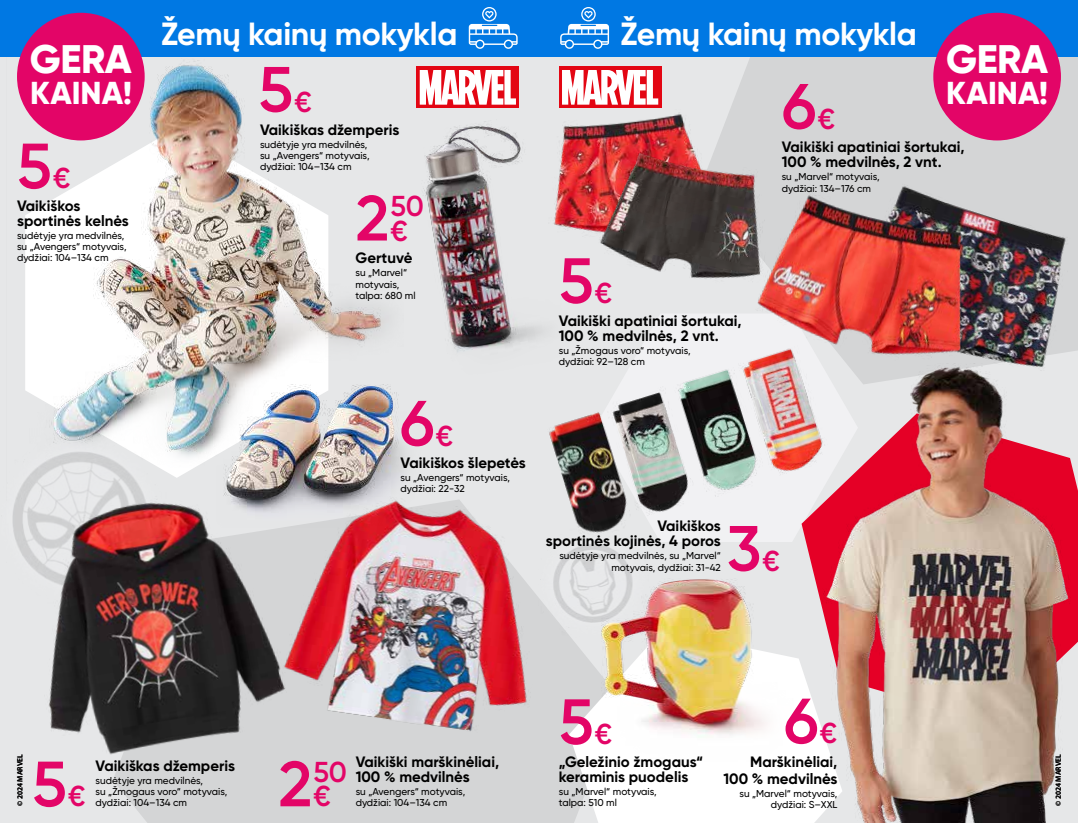
<style>
.page{position:relative;width:1078px;height:823px;background:#fff}
.page>*{position:absolute;margin:0;border:0;box-sizing:border-box;transform-origin:0 0}
.t1{font:600 63.8px "Gilroy";color:#e30567}
.t2{font:800 39.6px "Gilroy";letter-spacing:-.01em;color:#fff}
.t3{font:700 32px "Gilroy";letter-spacing:-.01em;color:#fff}
.t4{font:800 31.5px "Gilroy";color:#fff}
.t5{font:600 28.8px/24.5px "Gilroy";color:#e30567}
.t6{font:700 15px/15px "Gilroy";color:#000}
.t7{font:500 10px/11.2px "Gilroy";color:#000}
.t8{font:600 7.5px "Myriad Pro";letter-spacing:.005em;color:#000}
.s1{font-size:28.8px}
.s2{font-size:63.8px}
</style>
<div class="page">
<div style="left:0;top:0;width:1077px;height:822px;background:#e6e7e8"></div>
<img style="left:17px;top:57px;width:371px;height:378px">
<svg style="left:629px;top:314px;width:172px;height:200px;fill:#f1f1f3"></svg>
<div style="left:128px;top:749px;width:441px;height:73px;background:#d4d5d6"></div>
<svg style="left:701px;top:57px;width:376px;height:280px;background:#d6d6d7"></svg>
<svg style="left:569px;top:814px;width:238px;height:8px;background:#fbfbfb"></svg>
<img style="left:807px;top:404px;width:270px;height:418px">
<img style="left:17px;top:427px;width:181px;height:8px">
<div style="left:0;top:0;width:1077px;height:57px;background:#0078e3"></div>
<svg style="left:468px;top:7px;width:49px;height:42px"></svg>
<svg style="left:560px;top:7px;width:49px;height:42px"></svg>
<div style="left:416px;top:67px;width:103px;height:41px;background:#e30613"></div>
<svg style="left:419px;top:70px;width:97px;height:29px"></svg>
<div style="left:558px;top:67px;width:103px;height:41px;background:#e30613"></div>
<svg style="left:562px;top:70px;width:96px;height:34px"></svg>
<img style="left:589px;top:104px;width:146px;height:33px">
<img style="left:589px;top:137px;width:194px;height:167px">
<img style="left:817px;top:160px;width:260px;height:244px">
<img style="left:731px;top:176px;width:271px;height:217px">
<img style="left:322px;top:500px;width:231px;height:249px">
<img style="left:13px;top:435px;width:309px;height:363px">
<img style="left:553px;top:514px;width:306px;height:300px">
<img style="left:533px;top:412px;width:111px;height:139px">
<img style="left:598px;top:369px;width:109px;height:161px">
<img style="left:661px;top:337px;width:113px;height:172px">
<img style="left:730px;top:321px;width:110px;height:167px">
<img style="left:564px;top:102px;width:25px;height:129px">
<img style="left:419px;top:99px;width:145px;height:253px">
<img style="left:216px;top:514px;width:205px;height:13px">
<img style="left:216px;top:377px;width:205px;height:137px">
<div style="left:933px;top:13px;width:127px;height:127px;background:#e30567;border-radius:50%"></div>
<div style="left:17px;top:13px;width:128px;height:127px;background:#e30567;border-radius:50%"></div>
<h2 class="t2" style="left:30px;top:34px;width:104px">GERA</h2>
<h3 class="t4" style="left:30px;top:73px;width:103px">KAINA!</h3>
<h1 class="t1" style="left:17px;top:126px;width:55px">5<span class="s1">€</span></h1>
<h3 class="t6" style="left:17px;top:197px;width:113px">Vaikiškos sportinės kelnės</h3>
<p class="t7" style="left:17px;top:229px;width:111px">sudėtyje yra medvilnės, su „Avengers“ motyvais, dydžiai: 104–134 cm</p>
<h3 class="t3" style="left:161px;top:14px;width:298px">Žemų kainų mokykla</h3>
<h3 class="t3" style="left:620px;top:14px;width:298px">Žemų kainų mokykla</h3>
<h2 class="t2" style="left:945px;top:34px;width:104px">GERA</h2>
<h3 class="t4" style="left:946px;top:73px;width:103px">KAINA!</h3>
<h1 class="t1" style="left:258px;top:50px;width:55px">5<span class="s1">€</span></h1>
<h1 class="t1" style="left:781px;top:67px;width:55px">6<span class="s1">€</span></h1>
<h3 class="t6" style="left:260px;top:122px;width:141px">Vaikiškas džemperis</h3>
<p class="t7" style="left:260px;top:138px;width:111px">sudėtyje yra medvilnės, su „Avengers“ motyvais, dydžiai: 104–134 cm</p>
<h3 class="t6" style="left:781px;top:139px;width:184px">Vaikiški apatiniai šortukai,<br>100 % medvilnės, 2 vnt.</h3>
<p class="t7" style="left:781px;top:171px;width:99px">su „Marvel“ motyvais, dydžiai: 134–176 cm</p>
<h3 class="t5" style="left:390px;top:193px;width:35px;text-indent:-35px"><span class="s2">2</span>50 €</h3>
<h3 class="t6" style="left:355px;top:250px;width:58px">Gertuvė</h3>
<p class="t7" style="left:355px;top:267px;width:62px">su „Marvel“ motyvais, talpa: 680 ml</p>
<h1 class="t1" style="left:400px;top:383px;width:55px">6<span class="s1">€</span></h1>
<h3 class="t6" style="left:400px;top:454px;width:127px">Vaikiškos šlepetės</h3>
<p class="t7" style="left:400px;top:471px;width:111px">su „Avengers“ motyvais, dydžiai: 22-32</p>
<h1 class="t1" style="left:558px;top:241px;width:55px">5<span class="s1">€</span></h1>
<h3 class="t6" style="left:558px;top:313px;width:184px">Vaikiški apatiniai šortukai,<br>100 % medvilnės, 2 vnt.</h3>
<p class="t7" style="left:558px;top:345px;width:133px">su „Žmogaus voro“ motyvais, dydžiai: 92–128 cm</p>
<h3 class="t6" style="left:545px;top:518px;width:177px;text-align:right">Vaikiškos<br>sportinės kojinės, 4 poros</h3>
<p class="t7" style="left:559px;top:550px;width:163px;text-align:right">sudėtyje yra medvilnės, su „Marvel“ motyvais, dydžiai: 31-42</p>
<h1 class="t1" style="left:726px;top:508px;width:55px">3<span class="s1">€</span></h1>
<h1 class="t1" style="left:558px;top:681px;width:55px">5<span class="s1">€</span></h1>
<h1 class="t1" style="left:783px;top:681px;width:55px">6<span class="s1">€</span></h1>
<p class="t8" style="left:15px;top:805px;width:53px;rotate:-90deg">© 2024 MARVEL</p>
<p class="t8" style="left:1053px;top:805px;width:53px;rotate:-90deg">© 2024 MARVEL</p>
<h3 class="t6" style="left:355px;top:753px;width:145px">Vaikiški marškinėliai,<br>100 % medvilnės</h3>
<p class="t7" style="left:355px;top:785px;width:111px">su „Avengers“ motyvais, dydžiai: 104–134 cm</p>
<h3 class="t6" style="left:558px;top:753px;width:146px">„Geležinio žmogaus“ keraminis puodelis</h3>
<p class="t7" style="left:558px;top:785px;width:99px">su „Marvel“ motyvais, talpa: 510 ml</p>
<h3 class="t6" style="left:723px;top:752px;width:115px;line-height:16.8px;text-align:right">Marškinėliai,<br>100 % medvilnės</h3>
<p class="t7" style="left:739px;top:787px;width:99px;text-align:right">su „Marvel“ motyvais, dydžiai: S–XXL</p>
<h3 class="t6" style="left:96px;top:757px;width:141px">Vaikiškas džemperis</h3>
<p class="t7" style="left:96px;top:774px;width:133px">sudėtyje yra medvilnės,<br>su „Žmogaus voro“ motyvais, dydžiai: 104–134 cm</p>
<h3 class="t5" style="left:313px;top:758px;width:35px;text-indent:-35px"><span class="s2">2</span>50 €</h3>
<h1 class="t1" style="left:32px;top:743px;width:55px">5<span class="s1">€</span></h1>
</div>
